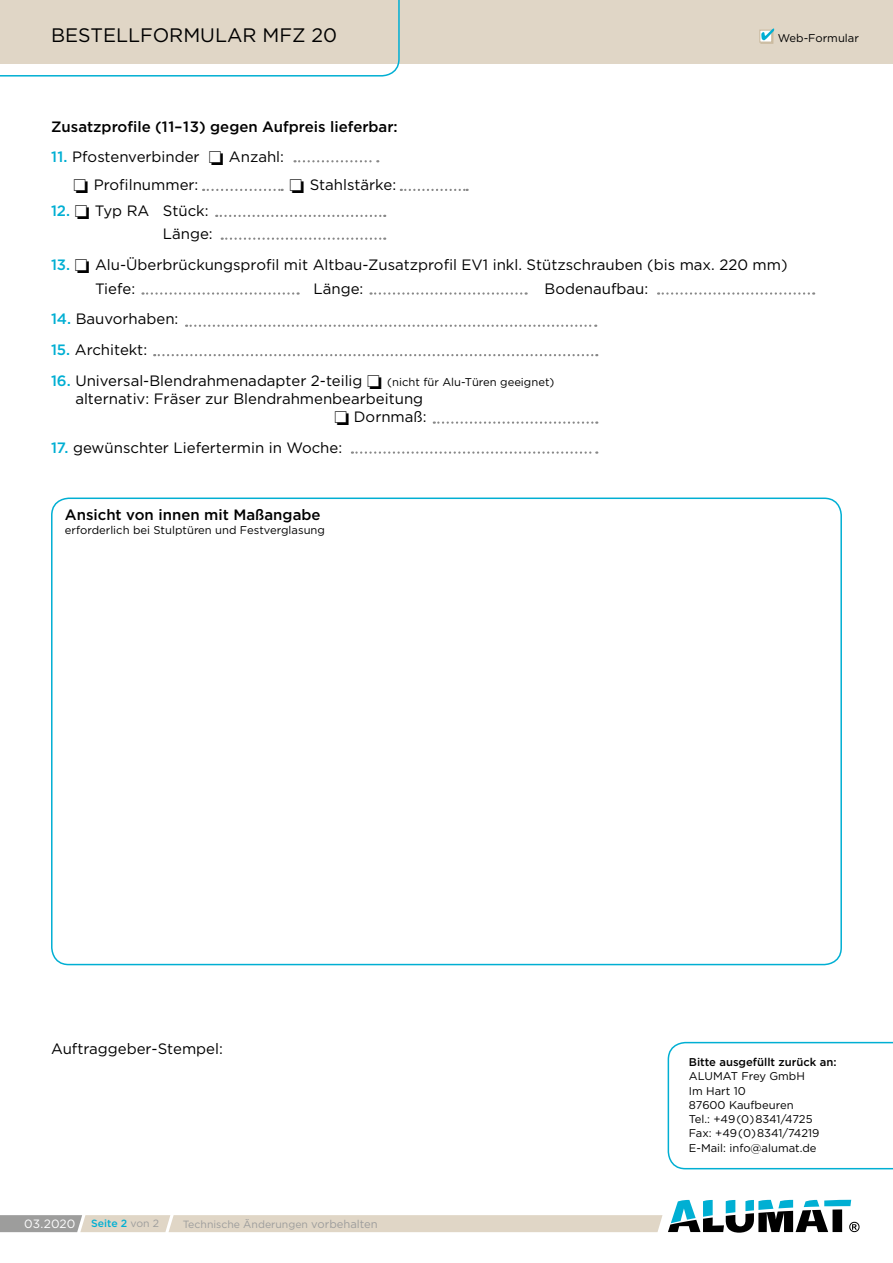
<style>
.page{position:relative;width:893px;height:1263px;background:#fff}
.page>*{position:absolute;margin:0;border:0;box-sizing:border-box;transform-origin:0 0}
.t1{font:19.5px "Gotham";color:#000}
.t2{font:15px/27.8px "Gotham";color:#000}
.t3{font:500 15px "Gotham";color:#000}
.t4{font:12px "Gotham";color:#fff}
.t5{font:11.25px/14.2px "Gotham";color:#000}
.t6{font:500 11.25px "Gotham";color:#000}
.t7{font:10.5px "Gotham";color:#9d9d9c}
.t8{font:500 10.5px "Gotham";color:#00afd3}
.s1{font-weight:500;color:#00afd3}
.s2{font-size:11.25px}
.s3{font-weight:400;color:#9d9d9c}
</style>
<div class="page">
<svg style="left:668px;top:1042px;width:225px;height:127px"></svg>
<div style="left:0;top:0;width:893px;height:64px;background:#e0d6c6"></div>
<svg style="left:0;top:0;width:400px;height:77px"></svg>
<svg style="left:668px;top:1200px;width:191px;height:33px"></svg>
<svg style="left:0;top:1215px;width:662px;height:17px;background:#d8d0c2"></svg>
<div style="left:760px;top:31px;width:13px;height:13px;background:#cbbba0"></div>
<svg style="left:759px;top:30px;width:13px;height:13px"></svg>
<svg style="left:761px;top:28px;width:13px;height:12px"></svg>
<svg style="left:216px;top:215px;width:169px;height:2px"></svg>
<svg style="left:222px;top:238px;width:163px;height:2px"></svg>
<svg style="left:143px;top:292px;width:156px;height:3px"></svg>
<svg style="left:371px;top:292px;width:156px;height:3px"></svg>
<svg style="left:658px;top:292px;width:156px;height:3px"></svg>
<svg style="left:154px;top:354px;width:443px;height:2px"></svg>
<svg style="left:186px;top:325px;width:410px;height:2px"></svg>
<svg style="left:352px;top:451px;width:245px;height:3px"></svg>
<svg style="left:434px;top:421px;width:163px;height:3px"></svg>
<svg style="left:295px;top:160px;width:83px;height:2px"></svg>
<svg style="left:203px;top:189px;width:80px;height:2px"></svg>
<svg style="left:401px;top:189px;width:67px;height:2px"></svg>
<h1 class="t1" style="left:51px;top:24px;width:288px">BESTELLFORMULAR MFZ 20</h1>
<p class="t3" style="left:51px;top:118px;width:348px">Zusatzprofile (11–13) gegen Aufpreis lieferbar:</p>
<p class="t2" style="left:74px;top:143px;width:212px;text-indent:-22px"><span class="s1">11.</span> Pfostenverbinder ❏ Anzahl: ❏ Profilnummer:</p>
<p class="t2" style="left:289px;top:171px;width:108px">❏ Stahlstärke:</p>
<p class="t5" style="left:778px;top:30px;width:83px">Web-Formular</p>
<p class="t2" style="left:51px;top:200px;width:163px;line-height:22.5px;text-align:right"><span class="s1">12.</span> ❏ Typ RA Stück:<br>Länge:</p>
<p class="t2" style="left:95px;top:252px;width:694px;line-height:24px;text-indent:-44px"><span class="s1">13.</span> ❏ Alu-Überbrückungsprofil mit Altbau-Zusatzprofil EV1 inkl. Stützschrauben (bis max. 220 mm)<br>Tiefe:</p>
<p class="t2" style="left:314px;top:274px;width:51px">Länge:</p>
<p class="t2" style="left:545px;top:274px;width:105px">Bodenaufbau:</p>
<p class="t2" style="left:51px;top:305px;width:129px"><span class="s1">14.</span> Bauvorhaben:</p>
<p class="t2" style="left:51px;top:336px;width:98px"><span class="s1">15.</span> Architekt:</p>
<p class="t2" style="left:51px;top:366px;width:505px"><span class="s1">16.</span> Universal-Blendrahmenadapter 2-teilig ❏ <span class="s2">(nicht für Alu-Türen geeignet)</span></p>
<p class="t2" style="left:75px;top:384px;width:349px">alternativ: Fräser zur Blendrahmenbearbeitung</p>
<p class="t2" style="left:335px;top:402px;width:94px">❏ Dornmaß:</p>
<p class="t2" style="left:51px;top:433px;width:293px"><span class="s1">17.</span> gewünschter Liefertermin in Woche:</p>
<p class="t3" style="left:65px;top:506px;width:257px">Ansicht von innen mit Maßangabe</p>
<p class="t5" style="left:65px;top:523px;width:262px">erforderlich bei Stulptüren und Festverglasung</p>
<p class="t2" style="left:51px;top:1035px;width:173px">Auftraggeber-Stempel:</p>
<p class="t4" style="left:24px;top:1217px;width:53px">03.2020</p>
<p class="t7" style="left:183px;top:1218px;width:196px">Technische Änderungen <span class="s2">vorbehalten</span></p>
<p class="t8" style="left:91px;top:1217px;width:69px">Seite 2 <span class="s3">von 2</span></p>
<p class="t6" style="left:689px;top:1056px;width:149px">Bitte ausgefüllt zurück an:</p>
<p class="t5" style="left:689px;top:1069px;width:132px">ALUMAT Frey GmbH<br>Im Hart 10<br>87600 Kaufbeuren<br>Tel.: +49(0)8341/4725<br>Fax: +49(0)8341/74219<br>E-Mail: info@alumat.de</p>
</div>
